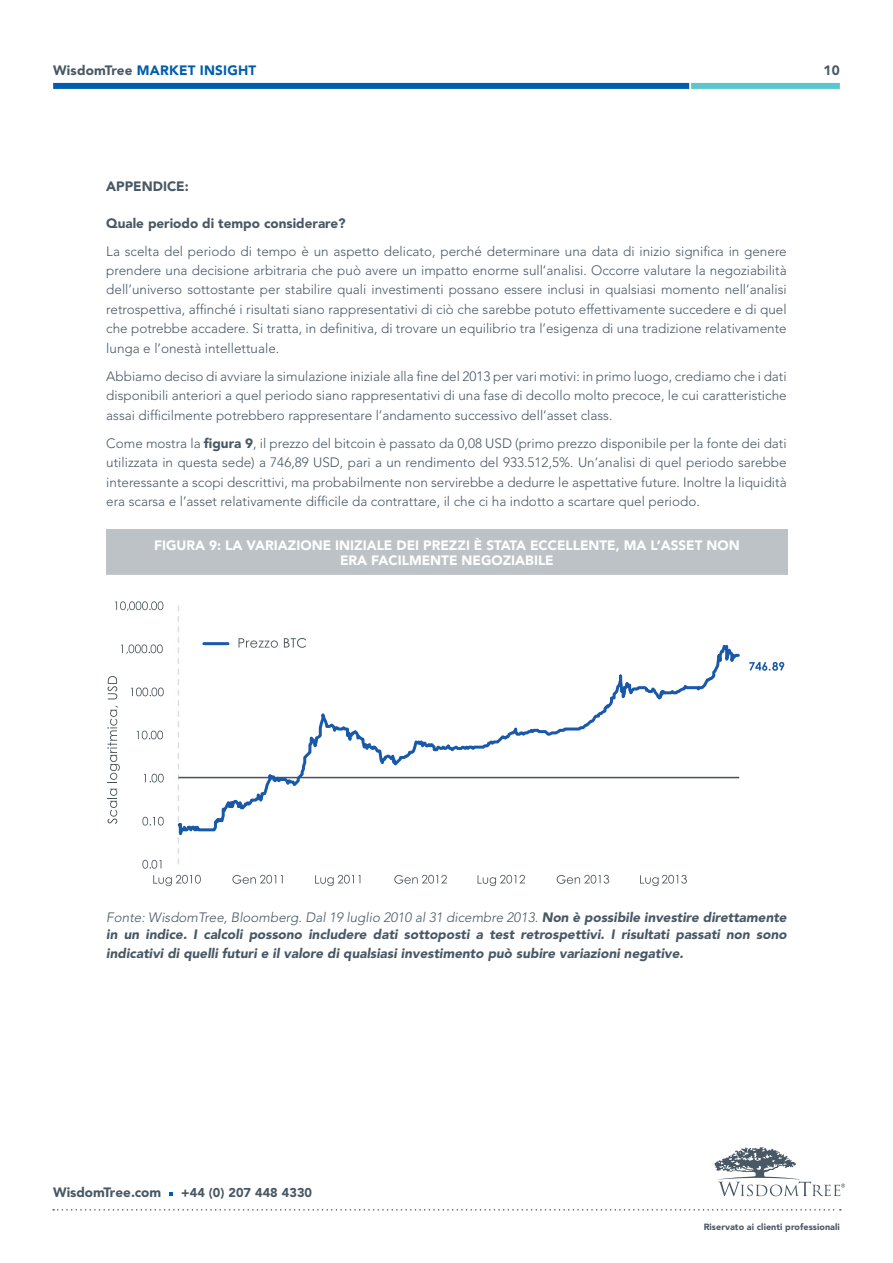
<style>
.page{position:relative;width:893px;height:1263px;background:#fff}
.page>*{position:absolute;margin:0;border:0;box-sizing:border-box;transform-origin:0 0}
.t1{font:300 13.5px/19.5px "Avenir";color:#485865;text-align:justify}
.t2{font:italic 900 13.5px/16.5px "Avenir";color:#485865}
.t3{font:900 13.5px/15px "Avenir";color:#fff;text-align:center}
.t4{font:900 13.5px "Avenir";color:#485865}
.t5{font:900 13.5px "Avenir";letter-spacing:.015em;color:#005eac}
.t6{font:900 12.75px "Avenir";letter-spacing:.005em;color:#485865}
.t7{font:900 9px "Avenir";letter-spacing:.005em;color:#485865}
.s1{color:#485865}
.s2{font-weight:900}
.s3{font-weight:300}
</style>
<div class="page">
<div style="left:53px;top:83px;width:636px;height:6px;background:#005eac"></div>
<div style="left:691px;top:83px;width:149px;height:6px;background:#5bc6cc"></div>
<svg style="left:53px;top:1209px;width:788px;height:1px"></svg>
<svg style="left:714px;top:1147px;width:131px;height:50px"></svg>
<svg style="left:170px;top:1192px;width:3px;height:4px"></svg>
<div style="left:106px;top:529px;width:681px;height:46px;background:#bdc2c6"></div>
<svg style="left:108px;top:789px;width:9px;height:35px"></svg>
<svg style="left:107px;top:706px;width:13px;height:77px"></svg>
<svg style="left:108px;top:676px;width:9px;height:23px"></svg>
<svg style="left:178px;top:605px;width:1px;height:259px"></svg>
<svg style="left:177px;top:629px;width:563px;height:223px"></svg>
<svg style="left:749px;top:662px;width:35px;height:9px"></svg>
<svg style="left:142px;top:860px;width:19px;height:9px"></svg>
<svg style="left:142px;top:817px;width:22px;height:8px"></svg>
<svg style="left:144px;top:774px;width:20px;height:8px"></svg>
<svg style="left:137px;top:731px;width:26px;height:8px"></svg>
<svg style="left:131px;top:687px;width:33px;height:9px"></svg>
<svg style="left:121px;top:644px;width:42px;height:10px"></svg>
<svg style="left:115px;top:601px;width:48px;height:10px"></svg>
<hr style="left:204px;top:642px;width:24px;height:3px;background:#1859a9">
<svg style="left:153px;top:875px;width:48px;height:11px"></svg>
<svg style="left:232px;top:875px;width:51px;height:9px"></svg>
<svg style="left:315px;top:875px;width:45px;height:11px"></svg>
<svg style="left:394px;top:875px;width:53px;height:9px"></svg>
<svg style="left:478px;top:875px;width:47px;height:11px"></svg>
<svg style="left:640px;top:875px;width:47px;height:11px"></svg>
<svg style="left:557px;top:875px;width:52px;height:9px"></svg>
<svg style="left:239px;top:638px;width:39px;height:10px"></svg>
<svg style="left:284px;top:638px;width:22px;height:10px"></svg>
<p class="t5" style="left:53px;top:62px;width:205px"><span class="s1">WisdomTree</span> MARKET INSIGHT</p>
<p class="t4" style="left:824px;top:62px;width:18px">10</p>
<p class="t4" style="left:106px;top:178px;width:84px">APPENDICE:</p>
<p class="t4" style="left:106px;top:215px;width:241px">Quale periodo di tempo considerare?</p>
<p class="t1" style="left:106px;top:241px;width:682px">La scelta del periodo di tempo è un aspetto delicato, perché determinare una data di inizio significa in genere prendere una decisione arbitraria che può avere un impatto enorme sull’analisi. Occorre valutare la negoziabilità dell’universo sottostante per stabilire quali investimenti possano essere inclusi in qualsiasi momento nell’analisi retrospettiva, affinché i risultati siano rappresentativi di ciò che sarebbe potuto effettivamente succedere e di quel che potrebbe accadere. Si tratta, in definitiva, di trovare un equilibrio tra l’esigenza di una tradizione relativamente lunga e l’onestà intellettuale.</p>
<p class="t1" style="left:106px;top:367px;width:682px">Abbiamo deciso di avviare la simulazione iniziale alla fine del 2013 per vari motivi: in primo luogo, crediamo che i dati disponibili anteriori a quel periodo siano rappresentativi di una fase di decollo molto precoce, le cui caratteristiche assai difficilmente potrebbero rappresentare l’andamento successivo dell’asset class.</p>
<p class="t1" style="left:106px;top:434px;width:682px">Come mostra la <span class="s2">figura 9</span>, il prezzo del bitcoin è passato da 0,08 USD (primo prezzo disponibile per la fonte dei dati utilizzata in questa sede) a 746,89 USD, pari a un rendimento del 933.512,5%. Un’analisi di quel periodo sarebbe interessante a scopi descrittivi, ma probabilmente non servirebbe a dedurre le aspettative future. Inoltre la liquidità era scarsa e l’asset relativamente difficile da contrattare, il che ci ha indotto a scartare quel periodo.</p>
<p class="t3" style="left:154px;top:538px;width:587px">FIGURA 9: LA VARIAZIONE INIZIALE DEI PREZZI È STATA ECCELLENTE, MA L’ASSET NON<br>ERA FACILMENTE NEGOZIABILE</p>
<p class="t2" style="left:106px;top:909px;width:682px"><span class="s3">Fonte: WisdomTree, Bloomberg. Dal 19 luglio 2010 al 31 dicembre 2013.</span> Non è possibile investire direttamente in un indice. I calcoli possono includere dati sottoposti a test retrospettivi. I risultati passati non sono</p>
<p class="t2" style="left:106px;top:945px;width:579px">indicativi di quelli futuri e il valore di qualsiasi investimento può subire variazioni negative.</p>
<p class="t4" style="left:53px;top:1184px;width:110px">WisdomTree.com</p>
<p class="t6" style="left:181px;top:1185px;width:132px">+44 (0) 207 448 4330</p>
<p class="t7" style="left:704px;top:1222px;width:138px">Riservato ai clienti professionali</p>
</div>
